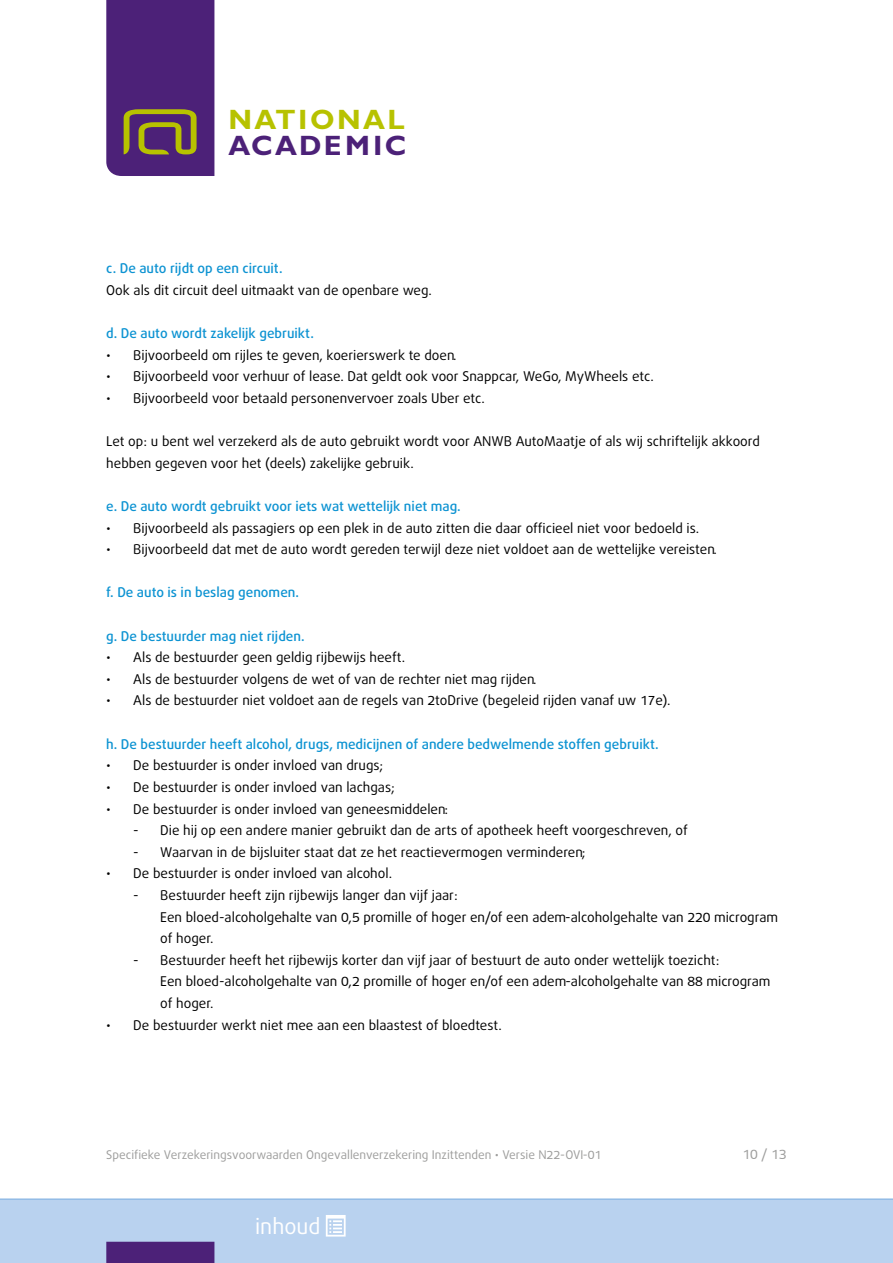
<style>
.page{position:relative;width:893px;height:1263px;background:#fff}
.page>*{position:absolute;margin:0;border:0;box-sizing:border-box;transform-origin:0 0}
.t1{font:700 28.05px "Gill Sans";letter-spacing:.085em;color:#b7c200}
.t2{font:700 28.05px "Gill Sans";letter-spacing:.075em;color:#4c2178}
.t3{font:21.6px "Bagus";color:#fff}
.t4{font:13.5px/21.6px "Bagus";color:#000}
.t5{font:500 13.5px "Bagus";color:#0d93d2}
.t6{font:13.5px "Bagus";color:#9d9d9c}
.t7{font:12px "Bagus";color:#9d9d9c}
</style>
<div class="page">
<svg style="left:106px;top:0;width:108px;height:176px;background:#552e71"></svg>
<div style="left:0;top:1199px;width:893px;height:64px;background:#b9d2ef"></div>
<hr style="left:0;top:1198px;width:893px;height:2px;background:#92bce6">
<div style="left:106px;top:1242px;width:108px;height:21px;background:#4c2178"></div>
<svg style="left:326px;top:1215px;width:20px;height:21px"></svg>
<h1 class="t1" style="left:228px;top:103px;width:178px">NATIONAL</h1>
<h1 class="t2" style="left:228px;top:129px;width:179px">ACADEMIC</h1>
<p class="t5" style="left:106px;top:260px;width:178px">c. De auto rijdt op een circuit.</p>
<p class="t4" style="left:106px;top:280px;width:327px">Ook als dit circuit deel uitmaakt van de openbare weg.</p>
<p class="t5" style="left:106px;top:324px;width:209px">d. De auto wordt zakelijk gebruikt.</p>
<p class="t4" style="left:106px;top:344px;width:352px">• Bijvoorbeeld om rijles te geven, koerierswerk te doen.</p>
<p class="t4" style="left:106px;top:366px;width:549px">• Bijvoorbeeld voor verhuur of lease. Dat geldt ook voor Snappcar, WeGo, MyWheels etc.</p>
<p class="t4" style="left:106px;top:388px;width:380px">• Bijvoorbeeld voor betaald personenvervoer zoals Uber etc.</p>
<p class="t4" style="left:106px;top:431px;width:655px">Let op: u bent wel verzekerd als de auto gebruikt wordt voor ANWB AutoMaatje of als wij schriftelijk akkoord hebben gegeven voor het (deels) zakelijke gebruik.</p>
<p class="t5" style="left:106px;top:497px;width:356px">e. De auto wordt gebruikt voor iets wat wettelijk niet mag.</p>
<p class="t4" style="left:106px;top:517px;width:594px">• Bijvoorbeeld als passagiers op een plek in de auto zitten die daar officieel niet voor bedoeld is.</p>
<p class="t4" style="left:106px;top:539px;width:612px">• Bijvoorbeeld dat met de auto wordt gereden terwijl deze niet voldoet aan de wettelijke vereisten.</p>
<p class="t5" style="left:106px;top:584px;width:194px">f. De auto is in beslag genomen.</p>
<p class="t5" style="left:106px;top:627px;width:200px">g. De bestuurder mag niet rijden.</p>
<p class="t4" style="left:106px;top:647px;width:300px">• Als de bestuurder geen geldig rijbewijs heeft.</p>
<p class="t4" style="left:106px;top:668px;width:432px">• Als de bestuurder volgens de wet of van de rechter niet mag rijden.</p>
<p class="t4" style="left:106px;top:690px;width:566px">• Als de bestuurder niet voldoet aan de regels van 2toDrive (begeleid rijden vanaf uw 17e).</p>
<p class="t5" style="left:106px;top:735px;width:554px">h. De bestuurder heeft alcohol, drugs, medicijnen of andere bedwelmende stoffen gebruikt.</p>
<p class="t4" style="left:106px;top:755px;width:279px">• De bestuurder is onder invloed van drugs;</p>
<p class="t4" style="left:106px;top:776px;width:290px">• De bestuurder is onder invloed van lachgas;</p>
<p class="t4" style="left:106px;top:798px;width:344px">• De bestuurder is onder invloed van geneesmiddelen:</p>
<p class="t4" style="left:133px;top:820px;width:556px">- Die hij op een andere manier gebruikt dan de arts of apotheek heeft voorgeschreven, of</p>
<p class="t4" style="left:133px;top:841px;width:454px">- Waarvan in de bijsluiter staat dat ze het reactievermogen verminderen;</p>
<p class="t4" style="left:106px;top:863px;width:287px">• De bestuurder is onder invloed van alcohol.</p>
<p class="t4" style="left:160px;top:884px;width:619px;text-indent:-27px">- Bestuurder heeft zijn rijbewijs langer dan vijf jaar:<br>Een bloed-alcoholgehalte van 0,5 promille of hoger en/of een adem-alcoholgehalte van 220 microgram of hoger.</p>
<p class="t4" style="left:160px;top:949px;width:612px;text-indent:-27px">- Bestuurder heeft het rijbewijs korter dan vijf jaar of bestuurt de auto onder wettelijk toezicht:<br>Een bloed-alcoholgehalte van 0,2 promille of hoger en/of een adem-alcoholgehalte van 88 microgram of hoger.</p>
<p class="t4" style="left:106px;top:1014px;width:397px">• De bestuurder werkt niet mee aan een blaastest of bloedtest.</p>
<p class="t7" style="left:106px;top:1147px;width:497px">Specifieke Verzekeringsvoorwaarden Ongevallenverzekering Inzittenden • Versie N22-OVI-01</p>
<p class="t6" style="left:742px;top:1145px;width:46px">10 / 13</p>
<h2 class="t3" style="left:255px;top:1212px;width:67px">inhoud</h2>
</div>
